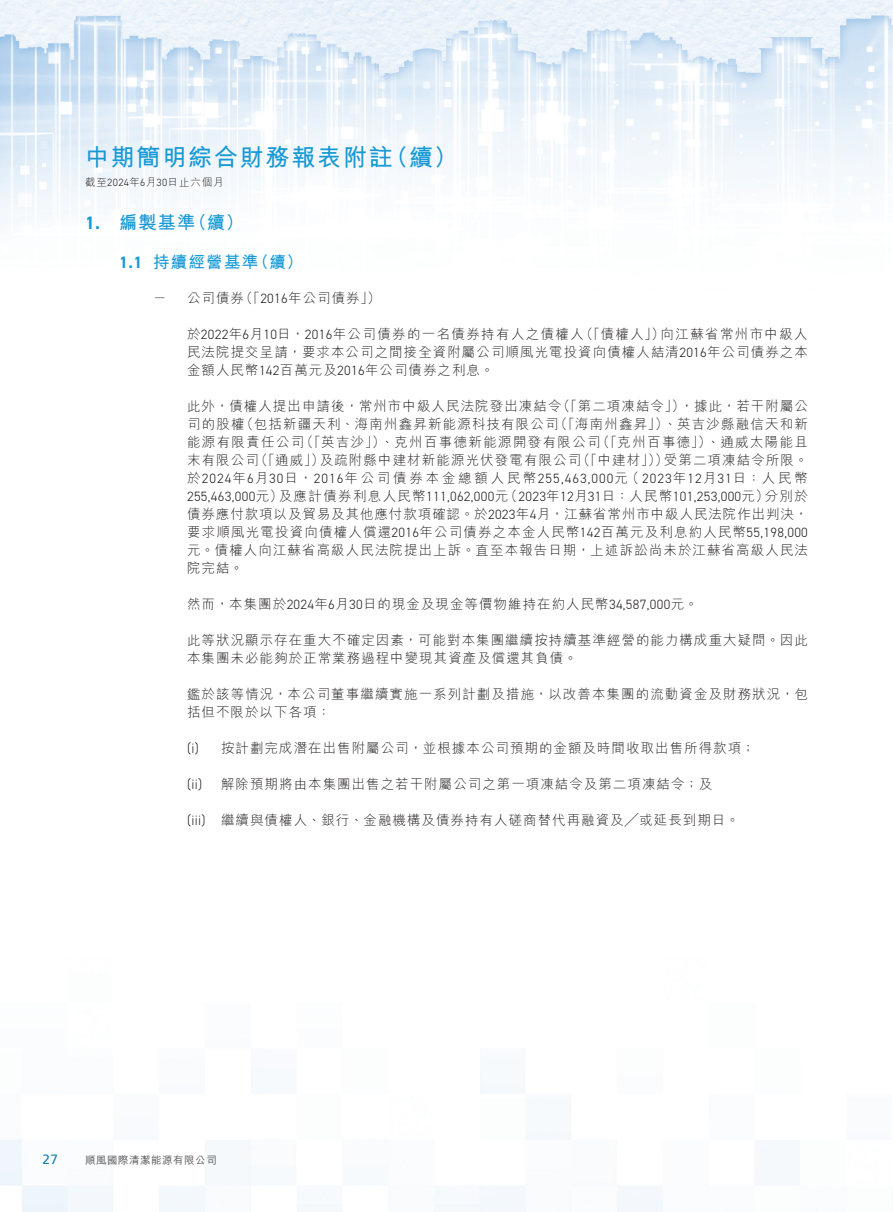
<style>
.page{position:relative;width:893px;height:1212px;background:#fff}
.page>*{position:absolute;margin:0;border:0;box-sizing:border-box;transform-origin:0 0}
.t1{font:700 24px "M Hei HK";letter-spacing:.075em;color:#1899d6}
.t2{font:700 18px "M Hei HK";color:#1899d6}
.t3{font:700 18px "DIN2014";color:#1899d6}
.t4{font:700 16.5px "M Hei HK";letter-spacing:.075em;color:#1899d6}
.t5{font:700 16.5px "DIN2014";color:#1899d6}
.t6{font:300 13.5px/18px "M Hei HK";letter-spacing:.075em;color:#231f20}
.t7{font:300 13.5px "M Hei HK";letter-spacing:.1em;color:#231f20}
.t8{font:300 13.5px "DIN2014";letter-spacing:.025em;color:#231f20}
.t9{font:300 13.5px "DIN2014";letter-spacing:.08em;color:#231f20}
.t10{font:13.5px "Frutiger LT Std";color:#1481b4}
.t11{font:300 10.5px "M Hei HK";letter-spacing:.085em;color:#231f20}
.t12{font:500 10.5px "M Hei HK";letter-spacing:.05em;color:#57585a}
.s1{font-family:"DIN2014"}
.s2{font-family:"M Hei HK"}
</style>
<div class="page">
<img style="left:0;top:0;width:893px;height:1212px">
<h1 class="t1" style="left:85px;top:140px;width:309px">中期簡明綜合財務報表附註</h1>
<p class="t11" style="left:85px;top:176px;width:140px">截至<span class="s1">2024</span>年月<span class="s1">6 30</span>日止六個月</p>
<h2 class="t2" style="left:189px;top:209px;width:56px">（續(</h2>
<h2 class="t2" style="left:119px;top:209px;width:78px">編製基準</h2>
<h2 class="t3" style="left:85px;top:210px;width:17px">1.</h2>
<h1 class="t1" style="left:384px;top:140px;width:75px">（續(</h1>
<p class="t5" style="left:119px;top:251px;width:25px">1.1</p>
<p class="t4" style="left:153px;top:250px;width:107px">持續經營基準</p>
<p class="t4" style="left:252px;top:250px;width:52px">（續(</p>
<p class="t6" style="left:153px;top:289px;width:15px">－</p>
<p class="t6" style="left:239px;top:289px;width:143px">（「<span class="s1">2016</span>年公司債券 (「</p>
<p class="t6" style="left:187px;top:289px;width:59px">公司債券</p>
<p class="t6" style="left:580px;top:325px;width:87px">（「債權人」）</p>
<p class="t7" style="left:661px;top:327px;width:149px">向江蘇省常州市中級人</p>
<p class="t6" style="left:187px;top:325px;width:622px">於<span class="s1">2022</span>年月<span class="s1">6 10</span>日，<span class="s1">2016</span>年公司債券的一名債券持有人之債權人<br>民法院提交呈請，要求本公司之間接全資附屬公司順風光電投資向債權人結清<span class="s1">2016</span>年公司債券之本金額人民幣<span class="s1">142</span>百萬元及<span class="s1">2016</span>年公司債券之利息。</p>
<p class="t6" style="left:680px;top:397px;width:129px">，據此，若干附屬公</p>
<p class="t6" style="left:554px;top:397px;width:255px;text-indent:-367px">此外，債權人提出申請後，常州市中級人民法院發出凍結令<br>（「海南州鑫昇」）、英吉沙縣融信天和新</p>
<p class="t6" style="left:557px;top:397px;width:130px">（「第二項凍結令」）</p>
<p class="t6" style="left:240px;top:415px;width:320px">（包括新疆天利、海南州鑫昇新能源科技有限公司</p>
<p class="t6" style="left:187px;top:415px;width:59px">司的股權</p>
<p class="t7" style="left:300px;top:435px;width:302px">（「英吉沙」）、克州百事德新能源開發有限公司</p>
<p class="t7" style="left:597px;top:435px;width:213px">（「克州百事德」）、通威太陽能且</p>
<p class="t7" style="left:187px;top:435px;width:119px">能源有限責任公司</p>
<p class="t6" style="left:664px;top:451px;width:146px">受第二項凍結令所限。</p>
<p class="t6" style="left:254px;top:451px;width:71px">（「通威」）</p>
<p class="t6" style="left:577px;top:451px;width:93px">（「中建材」））</p>
<p class="t6" style="left:320px;top:451px;width:263px">及疏附縣中建材新能源光伏發電有限公司</p>
<p class="t6" style="left:187px;top:451px;width:73px">末有限公司</p>
<p class="t6" style="left:626px;top:469px;width:184px">（ <span class="s1">2023</span>年<span class="s1">12</span>月<span class="s1">31</span>日：人民幣</p>
<p class="t9" style="left:187px;top:470px;width:442px"><span class="s2">於</span>2024<span class="s2">年 月</span>6 30<span class="s2">日，</span>2016<span class="s2">年公司債券本金總額人民幣</span>255,463,000<span class="s2">元</span></p>
<p class="t8" style="left:187px;top:488px;width:97px">255,463,000<span class="s2">元）</span></p>
<p class="t6" style="left:187px;top:505px;width:622px;text-align:justify">債券應付款項以及貿易及其他應付款項確認。於<span class="s1">2023</span>年月<span class="s1">4</span> ，江蘇省常州市中級人民法院作出判決，要求順風光電投資向債權人償還<span class="s1">2016</span>年公司債券之本金人民幣<span class="s1">142</span>百萬元及利息約人民幣<span class="s1">55,198,000</span>元。債權人向江蘇省高級人民法院提出上訴。直至本報告日期，上述訴訟尚未於江蘇省高級人民法院完結。</p>
<p class="t6" style="left:187px;top:595px;width:512px">然而，本集團於<span class="s1">2024</span>年月<span class="s1">6 30</span>日的現金及現金等價物維持在約人民幣<span class="s1">34,587,000</span>元。</p>
<p class="t6" style="left:187px;top:631px;width:622px">此等狀況顯示存在重大不確定因素，可能對本集團繼續按持續基準經營的能力構成重大疑問。因此本集團未必能夠於正常業務過程中變現其資產及償還其負債。</p>
<p class="t6" style="left:187px;top:685px;width:622px">鑑於該等情況，本公司董事繼續實施一系列計劃及措施，以改善本集團的流動資金及財務狀況，包括但不限於以下各項：</p>
<p class="t6" style="left:221px;top:739px;width:535px">按計劃完成潛在出售附屬公司，並根據本公司預期的金額及時間收取出售所得款項;</p>
<p class="t8" style="left:504px;top:488px;width:266px"><span class="s2">（</span>2023<span class="s2">年</span>12<span class="s2">月</span>31<span class="s2">日：人民幣</span>101,253,000<span class="s2">元）</span></p>
<p class="t7" style="left:279px;top:489px;width:231px">及應計債券利息人民幣<span class="s1">111,062,000</span>元</p>
<p class="t6" style="left:765px;top:487px;width:45px">分別於</p>
<p class="t8" style="left:187px;top:740px;width:13px">) i(</p>
<p class="t8" style="left:187px;top:776px;width:17px">i i( )</p>
<p class="t8" style="left:187px;top:812px;width:20px">(iii)</p>
<p class="t6" style="left:221px;top:775px;width:493px">解除預期將由本集團出售之若干附屬公司之第一項凍結令及第二項凍結令；及</p>
<p class="t6" style="left:221px;top:811px;width:520px">繼續與債權人、銀行、金融機構及債券持有人磋商替代再融資及╱或延長到期日。</p>
<p class="t10" style="left:43px;top:1151px;width:17px">27</p>
<p class="t12" style="left:85px;top:1152px;width:133px">順風國際清潔能源有限公司</p>
</div>
